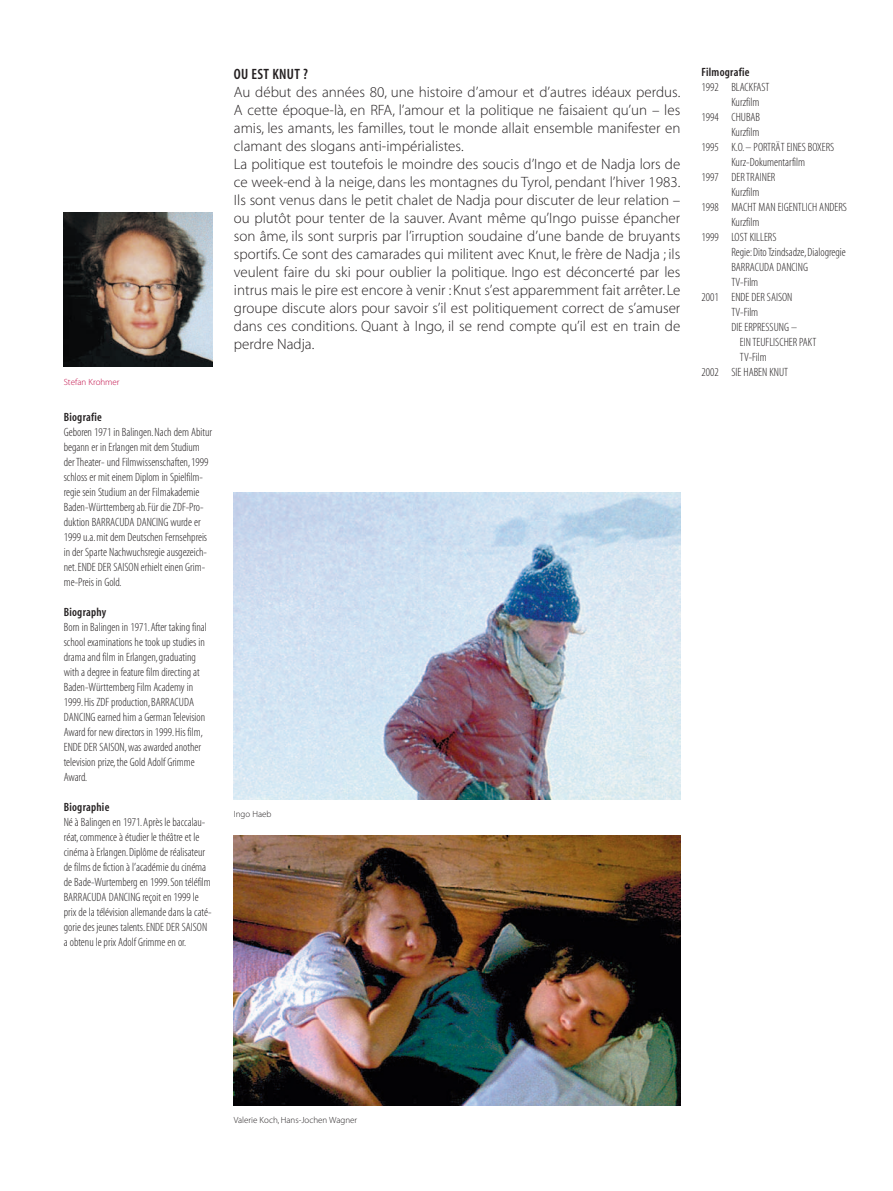
<style>
.page{position:relative;width:893px;height:1191px;background:#fff}
.page>*{position:absolute;margin:0;border:0;box-sizing:border-box;transform-origin:0 0}
.t1{font:15px/18px "Myriad MM 215 600";color:#231f20}
.t2{font:15px "Myriad MM 565 300";letter-spacing:.02em;color:#231f20}
.t3{font:12px/15px "Myriad MM 215 300";color:#231f20}
.t4{font:12px "Myriad MM 565 300";letter-spacing:.02em;color:#231f20}
.t5{font:9px "Myriad MM 215 600";color:#231f20}
.t6{font:9px "Myriad MM 215 600";color:#c00844}
</style>
<div class="page">
<img style="left:234px;top:835px;width:446px;height:270px">
<img style="left:64px;top:213px;width:149px;height:154px">
<img style="left:234px;top:493px;width:447px;height:306px">
<p class="t6" style="left:64px;top:378px;width:57px">Stefan Krohmer</p>
<p class="t4" style="left:64px;top:412px;width:40px">Biografie</p>
<p class="t3" style="left:64px;top:425px;width:150px">Geboren 1971 in Balingen.Nach dem Abitur begann er in Erlangen mit dem Studium der Theater- und Filmwissenschaften,1999 schloss er mit einem Diplom in Spielfilm&shy;regie sein Studium an der Filmakademie Baden-Württemberg ab.Für die ZDF-Pro&shy;duktion BARRACUDA DANCING wurde er 1999 u.a.mit dem Deutschen Fernsehpreis in der Sparte Nachwuchsregie ausgezeich&shy;net.ENDE DER SAISON erhielt einen Grim&shy;me-Preis in Gold.</p>
<p class="t4" style="left:64px;top:607px;width:44px">Biography</p>
<p class="t3" style="left:64px;top:620px;width:145px">Born in Balingen in 1971.After taking final school examinations he took up studies in drama and film in Erlangen,graduating with a degree in feature film directing at Baden-Württemberg Film Academy in 1999.His ZDF production,BARRACUDA DANCING earned him a German Television Award for new directors in 1999.His film, ENDE DER SAISON,was awarded another television prize,the Gold Adolf Grimme Award.</p>
<p class="t4" style="left:64px;top:802px;width:47px">Biographie</p>
<p class="t3" style="left:64px;top:815px;width:149px">Né à Balingen en 1971.Après le baccalau&shy;réat,commence à étudier le théâtre et le cinéma à Erlangen.Diplôme de réalisateur de films de fiction à l’académie du cinéma de Bade-Wurtemberg en 1999.Son téléfilm BARRACUDA DANCING reçoit en 1999 le prix de la télévision allemande dans la caté&shy;gorie des jeunes talents.ENDE DER SAISON a obtenu le prix Adolf Grimme en or.</p>
<p class="t2" style="left:234px;top:68px;width:76px">OU EST KNUT ?</p>
<p class="t1" style="left:234px;top:84px;width:448px">Au début des années 80, une histoire d’amour et d’autres idéaux perdus.<br>A cette époque-là, en RFA, l’amour et la politique ne faisaient qu’un – les amis, les amants, les familles, tout le monde allait ensemble manifester en clamant des slogans anti-impérialistes.<br>La politique est toutefois le moindre des soucis d’Ingo et de Nadja lors de ce week-end à la neige, dans les montagnes du Tyrol, pendant l’hiver 1983.<br>Ils sont venus dans le petit chalet de Nadja pour discuter de leur relation – ou plutôt pour tenter de la sauver. Avant même qu’Ingo puisse épancher son âme, ils sont surpris par l’irruption soudaine d’une bande de bruyants sportifs. Ce sont des camarades qui militent avec Knut, le frère de Nadja ; ils veulent faire du ski pour oublier la politique. Ingo est déconcerté par les intrus mais le pire est encore à venir : Knut s’est apparemment fait arrêter. Le groupe discute alors pour savoir s’il est politiquement correct de s’amuser dans ces conditions. Quant à Ingo, il se rend compte qu’il est en train de perdre Nadja.</p>
<p class="t4" style="left:702px;top:68px;width:49px">Filmografie</p>
<p class="t3" style="left:702px;top:80px;width:69px">1992 BLACKFAST</p>
<p class="t3" style="left:731px;top:95px;width:29px">Kurzfilm</p>
<p class="t3" style="left:702px;top:110px;width:60px">1994 CHUBAB</p>
<p class="t3" style="left:731px;top:125px;width:29px">Kurzfilm</p>
<p class="t3" style="left:702px;top:140px;width:134px">1995 K.O.– PORTRÄT EINES BOXERS</p>
<p class="t3" style="left:731px;top:155px;width:75px">Kurz-Dokumentarfilm</p>
<p class="t3" style="left:702px;top:170px;width:75px">1997 DER TRAINER</p>
<p class="t3" style="left:731px;top:185px;width:29px">Kurzfilm</p>
<p class="t3" style="left:702px;top:200px;width:147px">1998 MACHT MAN EIGENTLICH ANDERS</p>
<p class="t3" style="left:731px;top:215px;width:29px">Kurzfilm</p>
<p class="t3" style="left:702px;top:230px;width:76px">1999 LOST KILLERS</p>
<p class="t3" style="left:731px;top:245px;width:116px">Regie:Dito Tzindsadze,Dialogregie</p>
<p class="t3" style="left:731px;top:260px;width:78px">BARRACUDA DANCING</p>
<p class="t3" style="left:731px;top:275px;width:28px">TV-Film</p>
<p class="t3" style="left:702px;top:290px;width:92px">2001 ENDE DER SAISON</p>
<p class="t3" style="left:731px;top:305px;width:28px">TV-Film</p>
<p class="t3" style="left:731px;top:320px;width:67px">DIE ERPRESSUNG –</p>
<p class="t3" style="left:740px;top:335px;width:78px">EIN TEUFLISCHER PAKT</p>
<p class="t3" style="left:740px;top:350px;width:28px">TV-Film</p>
<p class="t3" style="left:702px;top:365px;width:88px">2002 SIE HABEN KNUT</p>
<p class="t5" style="left:234px;top:810px;width:39px">Ingo Haeb</p>
<p class="t5" style="left:234px;top:1116px;width:125px">Valerie Koch, Hans-Jochen Wagner</p>
</div>
